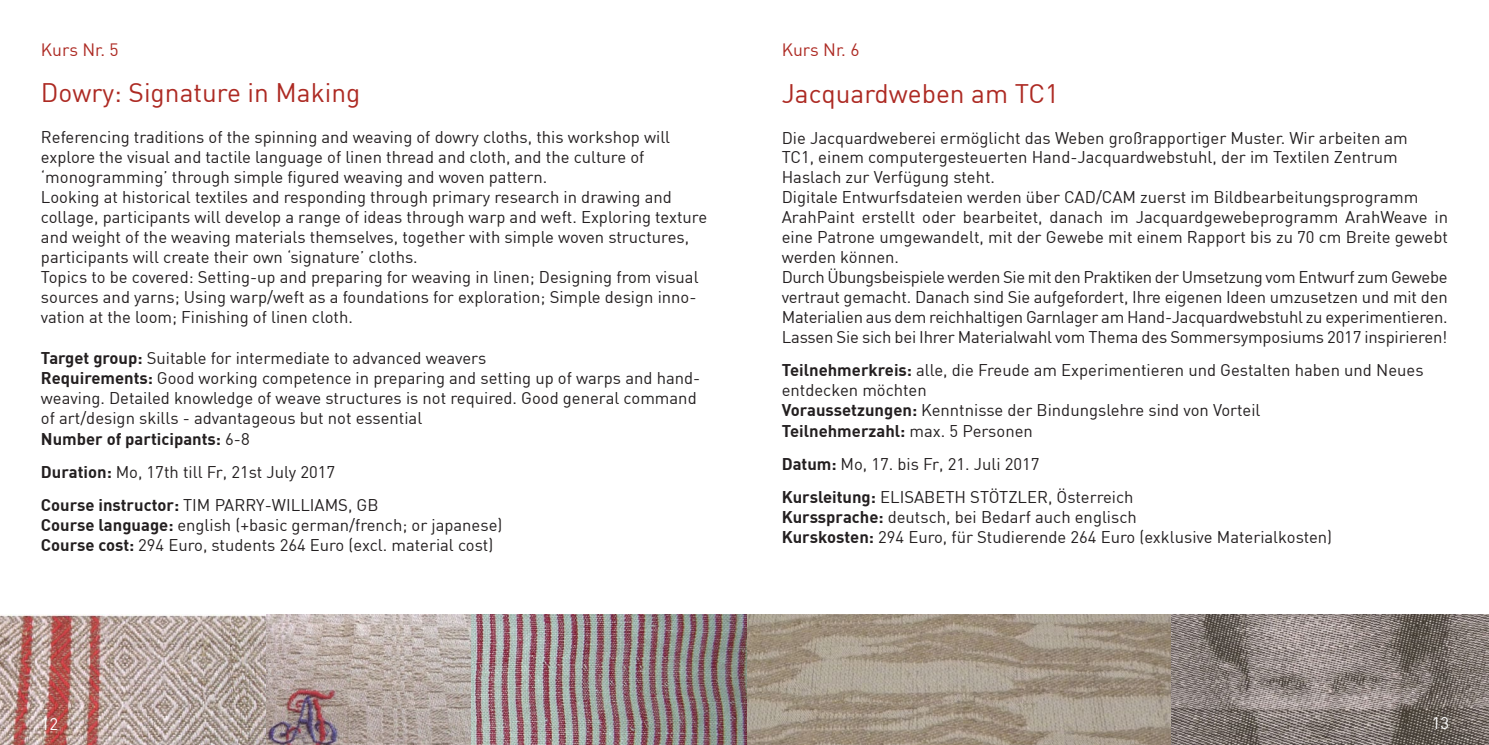
<style>
.page{position:relative;width:1489px;height:745px;background:#fff}
.page>*{position:absolute;margin:0;border:0;box-sizing:border-box;transform-origin:0 0}
.t1{font:26.25px "DIN";color:#ad2a23}
.t2{font:17.5px "DIN";color:#ad2a23}
.t3{font:17.5px "DIN";color:#fff}
.t4{font:16.62px/19.9px "DIN";color:#231f20}
.t5{font:16.62px "DIN";color:#fff}
.s1{font-weight:700}
.s2{font-size:17.5px}
</style>
<div class="page">
<img style="left:746px;top:614px;width:425px;height:130px">
<img style="left:265px;top:614px;width:206px;height:130px">
<img style="left:0;top:614px;width:265px;height:130px">
<img style="left:471px;top:614px;width:275px;height:130px">
<img style="left:1171px;top:614px;width:317px;height:130px">
<p class="t2" style="left:41px;top:38px;width:79px">Kurs Nr. 5</p>
<h1 class="t1" style="left:41px;top:76px;width:321px">Dowry: Signature in Making</h1>
<p class="t4" style="left:41px;top:127px;width:667px">Referencing traditions of the spinning and weaving of dowry cloths, this workshop will explore the visual and tactile language of linen thread and cloth, and the culture of ‘monogramming’ through simple figured weaving and woven pattern.<br>Looking at historical textiles and responding through primary research in drawing and collage, participants will develop a range of ideas through warp and weft. Exploring texture and weight of the weaving materials themselves, together with simple woven structures, participants will create their own ‘signature’ cloths.<br>Topics to be covered: Setting-up and preparing for weaving in linen; Designing from visual sources and yarns; Using warp/weft as a foundations for exploration; Simple design inno&shy;vation at the loom; Finishing of linen cloth.</p>
<p class="t4" style="left:41px;top:347px;width:660px"><span class="s1">Target group:</span> Suitable for intermediate to advanced weavers<br><span class="s1">Requirements:</span> Good working competence in preparing and setting up of warps and hand&shy;weaving. Detailed knowledge of weave structures is not required. Good general command of art/design skills - advantageous but not essential<br><span class="s1">Number of participants:</span> 6-8</p>
<p class="t4" style="left:41px;top:455px;width:339px;line-height:32.6px"><span class="s1">Duration:</span> Mo, 17th till Fr, 21st July 2017<br><span class="s1">Course instructor:</span> TIM PARRY-WILLIAMS, GB</p>
<p class="t4" style="left:41px;top:514px;width:463px"><span class="s1">Course language:</span> english (+basic german/french; or japanese)<br><span class="s1">Course cost:</span> 294 Euro, students 264 Euro (excl. material cost)</p>
<p class="t2" style="left:781px;top:39px;width:79px">Kurs Nr. 6</p>
<h1 class="t1" style="left:781px;top:77px;width:279px">Jacquardweben am TC1</h1>
<p class="t4" style="left:781px;top:127px;width:667px">Die Jacquardweberei ermöglicht das Weben großrapportiger Muster. Wir arbeiten am<br>TC1, einem computergesteuerten Hand-Jacquardwebstuhl, der im Textilen Zentrum Haslach zur Verfügung steht.<br>Digitale Entwurfsdateien werden über CAD/CAM zuerst im Bildbearbeitungsprogramm ArahPaint erstellt oder bearbeitet, danach im Jacquardgewebeprogramm ArahWeave in eine Patrone umgewandelt, mit der Gewebe mit einem Rapport bis zu 70 cm Breite gewebt werden können.<br>Durch Übungsbeispiele werden Sie mit den Praktiken der Umsetzung vom Entwurf zum Gewebe vertraut gemacht. Danach sind Sie aufgefordert, Ihre eigenen Ideen umzusetzen und mit den Materialien aus dem reichhaltigen Garnlager am Hand-Jacquardwebstuhl zu experimentieren.<br>Lassen Sie sich bei Ihrer Materialwahl vom Thema des Sommersymposiums 2017 inspirieren!</p>
<p class="t4" style="left:781px;top:359px;width:643px"><span class="s1">Teilnehmerkreis:</span> alle, die Freude am Experimentieren und Gestalten haben und Neues entdecken möchten<br><span class="s1">Voraussetzungen:</span> Kenntnisse der Bindungslehre sind von Vorteil<br><span class="s1">Teilnehmerzahl:</span> max. 5 Personen</p>
<p class="t4" style="left:781px;top:447px;width:353px;line-height:32.6px"><span class="s1">Datum:</span> Mo, 17. bis Fr, 21. Juli 2017<br><span class="s1">Kursleitung:</span> ELISABETH STÖTZLER, Österreich</p>
<p class="t4" style="left:781px;top:506px;width:552px"><span class="s1">Kurssprache:</span> deutsch, bei Bedarf auch englisch<br><span class="s1">Kurskosten:</span> 294 Euro, für Studierende 264 Euro (exklusive Materialkosten)</p>
<p class="t5" style="left:35px;top:709px;width:19px">1 2<span class="s2">6</span></p>
<p class="t3" style="left:1438px;top:709px;width:11px">7</p>
<p class="t5" style="left:41px;top:712px;width:19px">12</p>
<p class="t5" style="left:1430px;top:710px;width:20px">1313</p>
</div>
